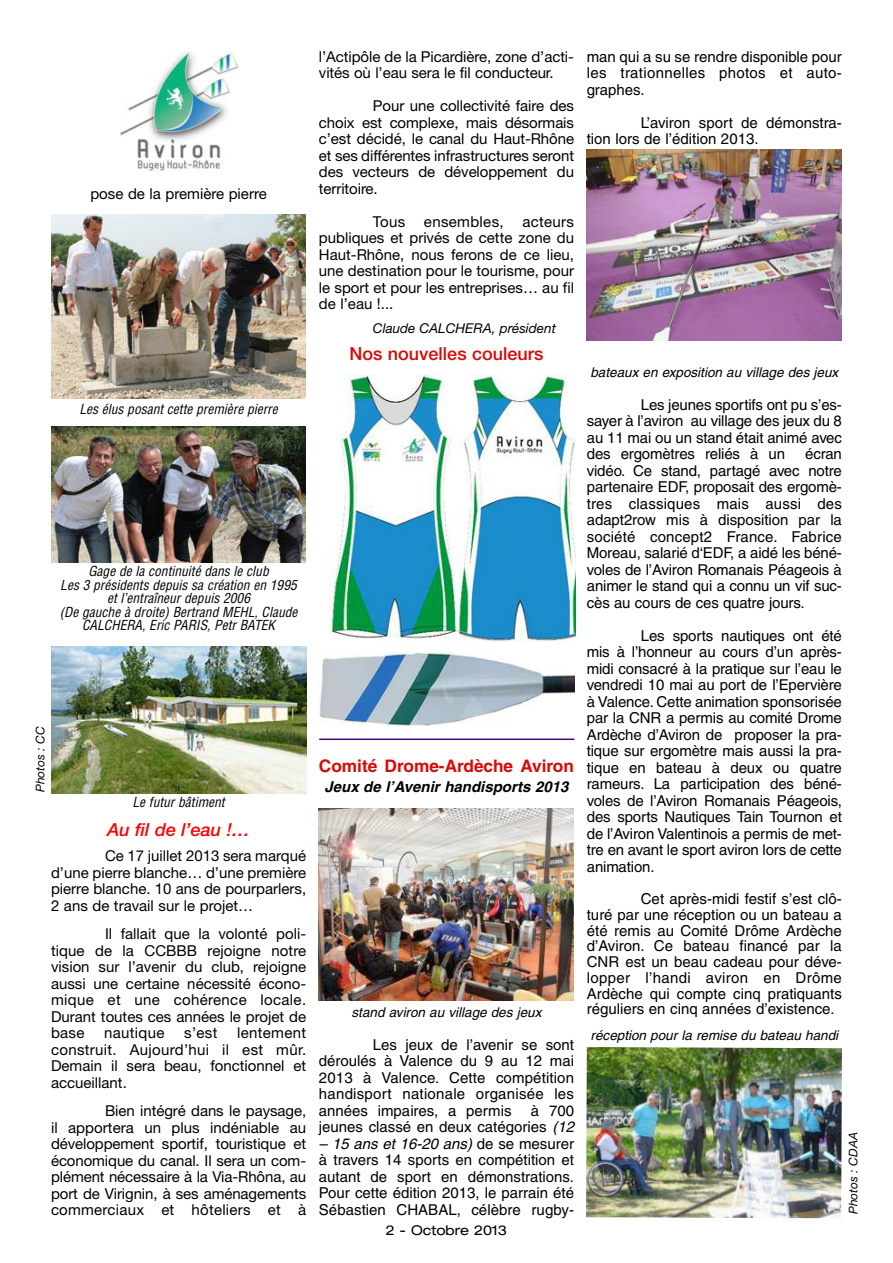
<style>
.page{position:relative;width:893px;height:1263px;background:#fff}
.page>*{position:absolute;margin:0;border:0;box-sizing:border-box;transform-origin:0 0}
.t1{font:500 18px "Helvetica Neue";color:#db0805}
.t2{font:italic 500 18px "Helvetica Neue";color:#f00}
.t3{font:700 17.25px "Helvetica";color:#db0805}
.t4{font:15px/16.5px "Helvetica";color:#000;text-align:justify}
.t5{font:15px/16.5px "Helvetica Neue";color:#000;text-align:justify}
.t6{font:italic 700 15px "Helvetica";color:#000}
.t7{font:15px "Helvetica Neue";letter-spacing:.02em;color:#000}
.t8{font:italic condensed 13.5px/13.5px "Helvetica";color:#000;text-align:center}
.t9{font:italic 13.5px "Helvetica";color:#000}
.t10{font:italic 13.5px "Helvetica Neue";color:#000}
.t11{font:expanded 13.5px "Helvetica Neue";color:#000}
.t12{font:italic 12px "Helvetica Neue";color:#000}
.s1{font-style:italic}
</style>
<div class="page">
<hr style="left:319px;top:738px;width:255px;height:2px;background:#41008b">
<img style="left:51px;top:426px;width:255px;height:136px">
<img style="left:51px;top:214px;width:255px;height:184px">
<img style="left:51px;top:647px;width:255px;height:146px">
<img style="left:120px;top:51px;width:119px;height:120px">
<img style="left:319px;top:809px;width:255px;height:191px">
<img style="left:586px;top:1047px;width:256px;height:171px">
<img style="left:587px;top:149px;width:254px;height:191px">
<img style="left:330px;top:375px;width:246px;height:266px">
<img style="left:319px;top:652px;width:255px;height:75px">
<p class="t5" style="left:90px;top:187px;width:178px">pose de la première pierre</p>
<p class="t8" style="left:79px;top:403px;width:200px">Les élus posant cette première pierre</p>
<p class="t8" style="left:60px;top:565px;width:239px">Gage de la continuité dans le club<br>Les 3 présidents depuis sa création en 1995 et l’entraîneur depuis 2006<br>(De gauche à droite) Bertrand MEHL, Claude CALCHERA, Eric PARIS, Petr BATEK</p>
<p class="t12" style="left:36px;top:792px;width:67px;rotate:-90deg">Photos : CC</p>
<p class="t8" style="left:133px;top:796px;width:94px">Le futur bâtiment</p>
<p class="t2" style="left:107px;top:823px;width:145px">Au fil de l’eau !…</p>
<p class="t5" style="left:51px;top:849px;width:257px;text-indent:54px">Ce 17 juillet 2013 sera marqué d’une pierre blanche… d’une première pierre blanche. 10 ans de pourparlers, 2 ans de travail sur le projet…</p>
<p class="t5" style="left:51px;top:927px;width:257px;text-indent:54px">Il fallait que la volonté poli&shy;tique de la CCBBB rejoigne notre vision sur l’avenir du club, rejoigne aussi une certaine nécessité écono&shy;mique et une cohérence locale.<br>Durant toutes ces années le projet de base</p>
<p class="t5" style="left:51px;top:1026px;width:257px;text-indent:186px">lentement construit. Aujourd’hui il est mûr.<br>Demain il sera beau, fonctionnel et accueillant.</p>
<p class="t5" style="left:51px;top:1104px;width:257px;text-indent:54px">Bien intégré dans le paysage, il apportera un plus indéniable au développement sportif, touristique et économique du canal. Il sera un com&shy;plément nécessaire à la Via-Rhôna, au port de Virignin, à ses aménagements commerciaux et hôteliers et à</p>
<p class="t7" style="left:104px;top:1027px;width:62px">nautique</p>
<p class="t5" style="left:184px;top:1026px;width:35px">s’est</p>
<p class="t5" style="left:319px;top:50px;width:257px">l’Actipôle de la Picardière, zone d’acti&shy;vités où l’eau sera le fil conducteur.</p>
<p class="t5" style="left:319px;top:99px;width:257px;text-indent:54px">Pour une collectivité faire des choix est complexe, mais désormais c’est décidé, le canal du Haut-Rhône et ses différentes infrastructures seront des vecteurs de développement du territoire.</p>
<p class="t5" style="left:319px;top:215px;width:257px;text-indent:54px">Tous ensembles, acteurs publiques et privés de cette zone du Haut-Rhône, nous ferons de ce lieu, une destination pour le tourisme, pour le sport et pour les entreprises… au fil de l’eau !...</p>
<p class="t10" style="left:373px;top:324px;width:184px">Claude CALCHERA, président</p>
<p class="t1" style="left:349px;top:347px;width:196px">Nos nouvelles couleurs</p>
<p class="t3" style="left:319px;top:760px;width:257px">Comité Drome-Ardèche Aviron</p>
<p class="t6" style="left:325px;top:781px;width:245px">Jeux de l’Avenir handisports 2013</p>
<p class="t9" style="left:352px;top:1007px;width:191px">stand aviron au village des jeux</p>
<p class="t4" style="left:319px;top:1037px;width:257px;text-indent:54px">Les jeux de l’avenir se sont déroulés à Valence du 9 au 12 mai 2013 à Valence. Cette compétition handisport nationale organisée les années impaires, a permis</p>
<p class="t4" style="left:319px;top:1103px;width:257px;text-align:right">à 700<br>jeunes classé en deux catégories <span class="s1">(12</span></p>
<p class="t4" style="left:319px;top:1136px;width:257px"><span class="s1">– 15 ans et 16-20 ans)</span> de se mesurer à travers 14 sports en compétition et autant de sport en démonstrations.<br>Pour cette édition 2013, le parrain été Sébastien CHABAL, célèbre rugby-</p>
<p class="t11" style="left:386px;top:1225px;width:123px">2 - Octobre 2013</p>
<p class="t4" style="left:587px;top:50px;width:257px">man qui a su se rendre disponible pour les trationnelles photos et auto&shy;graphes.</p>
<p class="t4" style="left:587px;top:116px;width:257px;text-indent:54px">L’aviron sport de démonstra&shy;tion lors de l’édition 2013.</p>
<p class="t9" style="left:590px;top:367px;width:249px">bateaux en exposition au village des jeux</p>
<p class="t4" style="left:587px;top:398px;width:257px;text-indent:54px">Les jeunes sportifs ont pu s’es&shy;sayer à l’aviron au village des jeux du 8 au 11 mai ou un stand était animé avec des ergomètres reliés à un</p>
<p class="t4" style="left:587px;top:447px;width:257px;text-indent:218px">écran vidéo. Ce stand, partagé avec notre partenaire EDF, proposait des ergomè&shy;tres classiques mais aussi des adapt2row mis à disposition par la société concept2 France. Fabrice Moreau, salarié d‘EDF, a aidé les béné&shy;voles de l’Aviron Romanais Péageois à animer le stand qui a connu un vif suc&shy;cès au cours de ces quatre jours.</p>
<p class="t4" style="left:587px;top:629px;width:257px;text-indent:54px">Les sports nautiques ont été mis à l’honneur au cours d’un après&shy;midi consacré à la pratique sur l’eau le vendredi 10 mai au port de l’Epervière à Valence. Cette animation sponsorisée par la CNR a permis au comité Drome Ardèche d’Aviron de proposer la pra&shy;tique sur ergomètre mais aussi la pra&shy;tique en bateau à deux ou quatre rameurs. La participation des béné&shy;voles de l’Aviron Romanais Péageois, des sports Nautiques Tain Tournon et de l’Aviron Valentinois a permis de met&shy;tre en avant le sport aviron lors de cette animation.</p>
<p class="t4" style="left:587px;top:892px;width:257px;line-height:15.8px;text-indent:54px">Cet après-midi festif s’est clô&shy;turé par une réception ou un bateau a été remis au Comité Drôme Ardèche d’Aviron. Ce bateau financé par la CNR est un beau cadeau pour déve&shy;lopper l’handi aviron en Drôme Ardèche qui compte cinq pratiquants réguliers en cinq années d’existence.</p>
<p class="t9" style="left:591px;top:1030px;width:249px">réception pour la remise du bateau handi</p>
<p class="t12" style="left:849px;top:1214px;width:83px;rotate:-90deg">Photos : CDAA</p>
</div>
